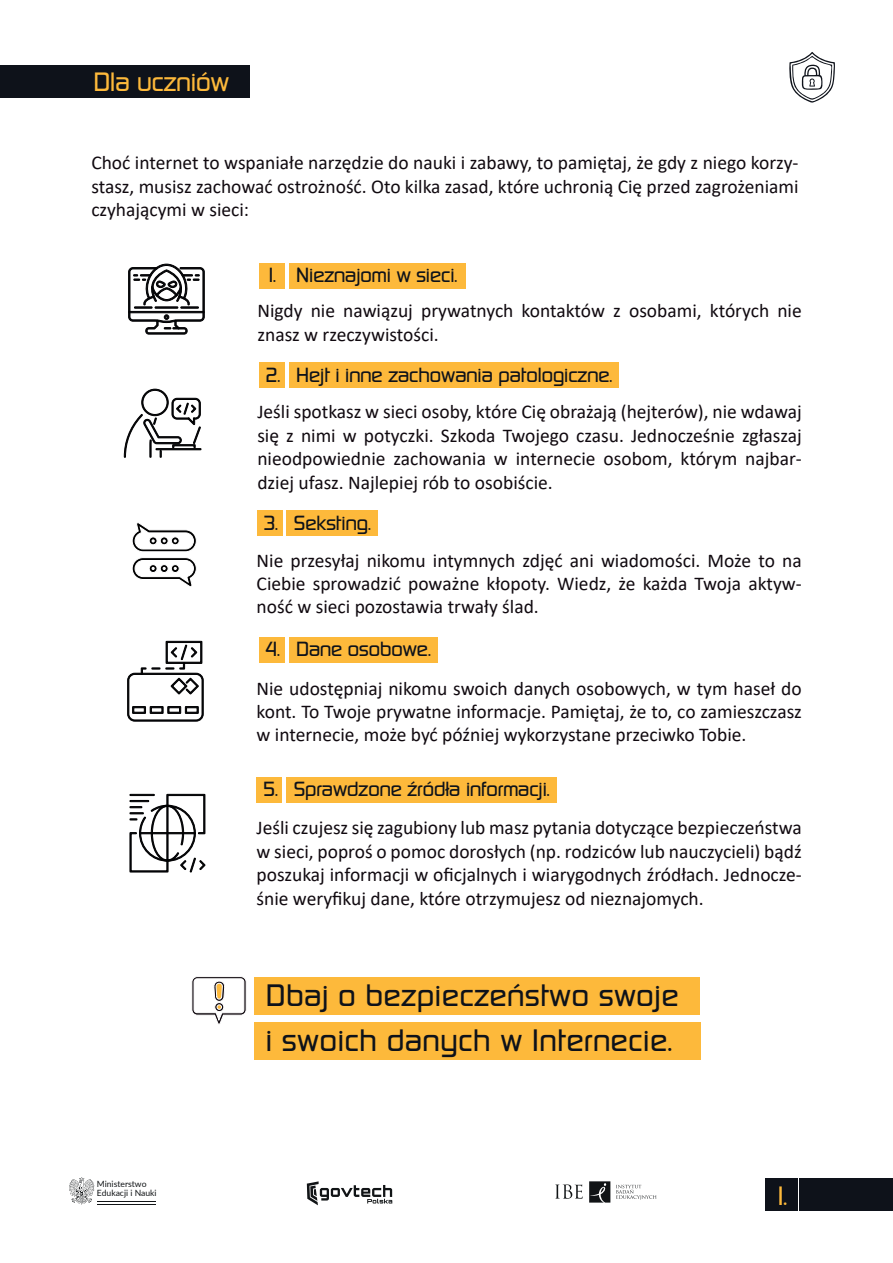
<style>
.page{position:relative;width:893px;height:1263px;background:#fff}
.page>*{position:absolute;margin:0;border:0;box-sizing:border-box;transform-origin:0 0}
.t1{font:500 27.75px/44.5px "Sol Pro";letter-spacing:.03em;color:#0e121a}
.t2{font:500 23.7px "Sol Pro";color:#fdb93b}
.t3{font:19.5px/23.4px "Calibri";color:#10090f;text-align:justify}
.t4{font:500 18.3px "Sol Pro";color:#0e121a}
.t5{font:8.55px/9.6px "Lato";color:#111416}
</style>
<div class="page">
<div style="left:0;top:65px;width:249px;height:33px;background:#0e121a"></div>
<svg style="left:789px;top:52px;width:46px;height:51px"></svg>
<div style="left:800px;top:1179px;width:93px;height:32px;background:#0e121a"></div>
<div style="left:765px;top:1179px;width:32px;height:32px;background:#0e121a"></div>
<div style="left:289px;top:263px;width:176px;height:25px;background:#fdb93b"></div>
<div style="left:259px;top:263px;width:25px;height:25px;background:#fdb93b"></div>
<div style="left:289px;top:363px;width:329px;height:25px;background:#fdb93b"></div>
<div style="left:259px;top:363px;width:25px;height:25px;background:#fdb93b"></div>
<div style="left:286px;top:511px;width:92px;height:25px;background:#fdb93b"></div>
<div style="left:257px;top:511px;width:25px;height:25px;background:#fdb93b"></div>
<div style="left:289px;top:637px;width:149px;height:25px;background:#fdb93b"></div>
<div style="left:259px;top:637px;width:25px;height:25px;background:#fdb93b"></div>
<div style="left:286px;top:777px;width:271px;height:25px;background:#fdb93b"></div>
<div style="left:255px;top:977px;width:445px;height:38px;background:#fdb93b"></div>
<div style="left:255px;top:1022px;width:446px;height:38px;background:#fdb93b"></div>
<div style="left:257px;top:777px;width:25px;height:25px;background:#fdb93b"></div>
<svg style="left:191px;top:976px;width:56px;height:48px"></svg>
<svg style="left:124px;top:388px;width:77px;height:70px"></svg>
<svg style="left:127px;top:641px;width:77px;height:81px"></svg>
<svg style="left:129px;top:794px;width:77px;height:79px"></svg>
<svg style="left:128px;top:264px;width:77px;height:70px"></svg>
<svg style="left:132px;top:522px;width:65px;height:65px"></svg>
<svg style="left:589px;top:1181px;width:21px;height:21px"></svg>
<svg style="left:555px;top:1184px;width:28px;height:15px"></svg>
<svg style="left:616px;top:1185px;width:40px;height:15px"></svg>
<svg style="left:307px;top:1181px;width:85px;height:24px"></svg>
<hr style="left:98px;top:1203px;width:58px;height:2px;background:#111416">
<hr style="left:98px;top:1202px;width:58px;height:1px;background:#111416">
<svg style="left:69px;top:1177px;width:25px;height:28px"></svg>
<p class="t2" style="left:93px;top:67px;width:137px">Dla uczniów</p>
<p class="t3" style="left:91px;top:151px;width:709px">Choć internet to wspaniałe narzędzie do nauki i zabawy, to pamiętaj, że gdy z niego korzy&shy;stasz, musisz zachować ostrożność. Oto kilka zasad, które uchronią Cię przed zagrożeniami czyhającymi w sieci:</p>
<p class="t4" style="left:269px;top:263px;width:190px">1. Nieznajomi w sieci.</p>
<p class="t3" style="left:257px;top:299px;width:546px">Nigdy nie nawiązuj prywatnych kontaktów z osobami, których nie znasz w rzeczywistości.</p>
<p class="t4" style="left:266px;top:363px;width:348px">2. Hejt i inne zachowania patologiczne.</p>
<p class="t3" style="left:257px;top:400px;width:546px">Jeśli spotkasz w sieci osoby, które Cię obrażają (hejterów), nie wdawaj się z nimi w potyczki. Szkoda Twojego czasu. Jednocześnie zgłaszaj nieodpowiednie zachowania w internecie osobom, którym najbar&shy;dziej ufasz. Najlepiej rób to osobiście.</p>
<p class="t4" style="left:264px;top:511px;width:109px">3. Seksting.</p>
<p class="t3" style="left:257px;top:548px;width:547px">Nie przesyłaj nikomu intymnych zdjęć ani wiadomości. Może to na Ciebie sprowadzić poważne kłopoty. Wiedz, że każda Twoja aktyw&shy;ność w sieci pozostawia trwały ślad.</p>
<p class="t4" style="left:266px;top:638px;width:167px">4. Dane osobowe.</p>
<p class="t3" style="left:256px;top:676px;width:547px">Nie udostępniaj nikomu swoich danych osobowych, w tym haseł do kont. To Twoje prywatne informacje. Pamiętaj, że to, co zamieszczasz w internecie, może być później wykorzystane przeciwko Tobie.</p>
<p class="t4" style="left:264px;top:777px;width:16px">5.</p>
<p class="t4" style="left:294px;top:777px;width:257px">Sprawdzone źródła informacji.</p>
<p class="t3" style="left:256px;top:816px;width:547px">Jeśli czujesz się zagubiony lub masz pytania dotyczące bezpieczeństwa w sieci, poproś o pomoc dorosłych (np. rodziców lub nauczycieli) bądź poszukaj informacji w oficjalnych i wiarygodnych źródłach. Jednocze&shy;śnie weryfikuj dane, które otrzymujesz od nieznajomych.</p>
<p class="t5" style="left:97px;top:1178px;width:61px">Ministerstwo<br>Edukacji i Nauki</p>
<h1 class="t1" style="left:266px;top:973px;width:414px">Dbaj o bezpieczeństwo swoje i swoich danych w Internecie.</h1>
<p class="t2" style="left:778px;top:1180px;width:11px">1.</p>
</div>
